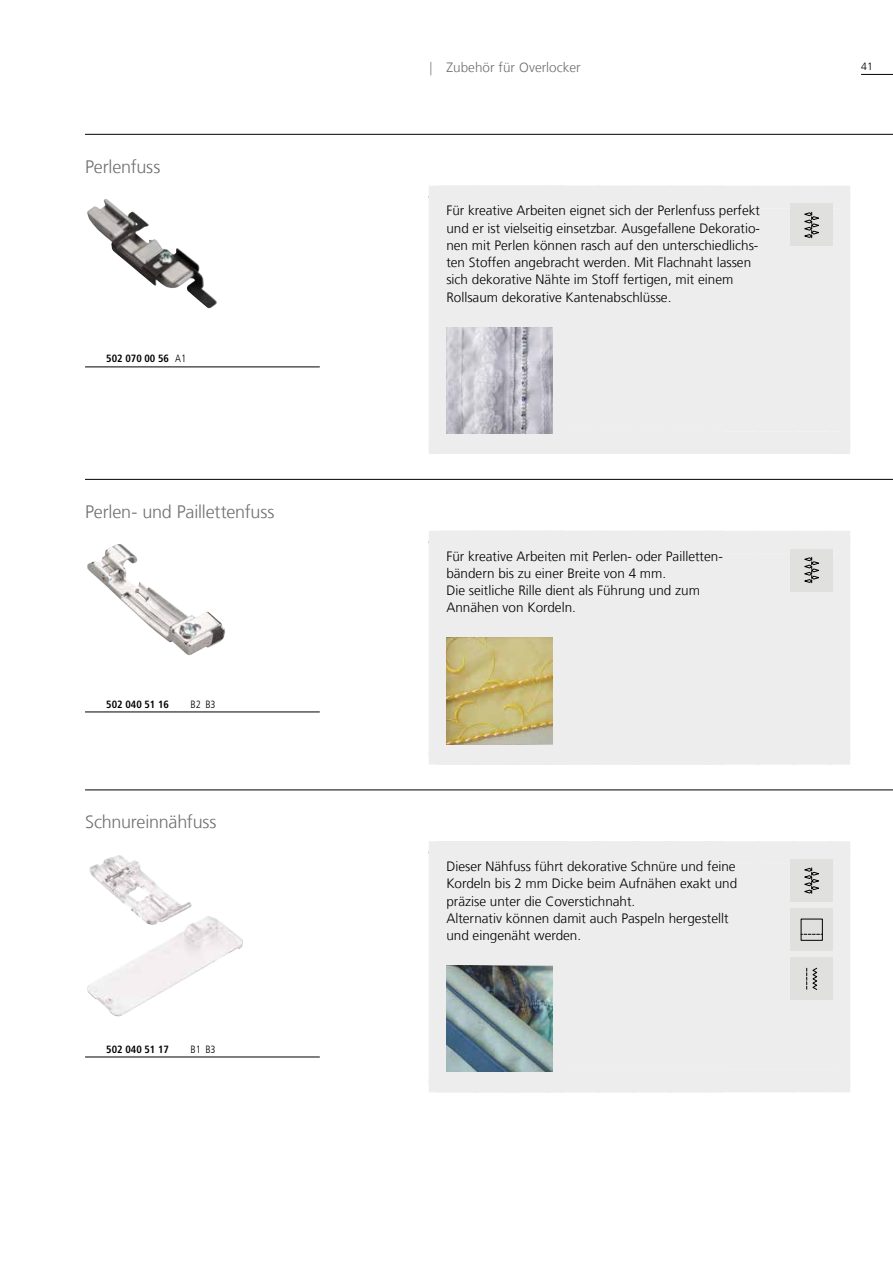
<style>
.page{position:relative;width:893px;height:1263px;background:#fff}
.page>*{position:absolute;margin:0;border:0;box-sizing:border-box;transform-origin:0 0}
.t1{font:300 18px "Frutiger LT Com";letter-spacing:-.015em;color:#706f6f}
.t2{font:300 13.5px/17.2px "Frutiger LT Com";color:#000}
.t3{font:300 13.5px "Frutiger LT Com";color:#706f6f}
.t4{font:700 condensed 10.5px "Frutiger LT Com";color:#000}
.t5{font:300 condensed 10.5px "Frutiger LT Com";color:#000}
.t6{font:300 10.5px "Frutiger LT Com";color:#000}
.s1{font-weight:300}
.s2{font-stretch:condensed}
</style>
<div class="page">
<hr style="left:861px;top:74px;width:32px;height:1px;background:#000">
<hr style="left:85px;top:134px;width:808px;height:1px;background:#000">
<hr style="left:85px;top:479px;width:808px;height:1px;background:#000">
<hr style="left:85px;top:789px;width:808px;height:1px;background:#000">
<div style="left:429px;top:186px;width:421px;height:268px;background:#ededed"></div>
<div style="left:440px;top:431px;width:399px;height:23px;background:#ededed"></div>
<img style="left:87px;top:199px;width:130px;height:110px">
<img style="left:446px;top:327px;width:107px;height:107px">
<div style="left:790px;top:204px;width:43px;height:42px;background:#e0e0df"></div>
<div style="left:429px;top:186px;width:410px;height:52px;background:#ededed"></div>
<div style="left:429px;top:531px;width:421px;height:233px;background:#ededed"></div>
<div style="left:440px;top:742px;width:399px;height:22px;background:#ededed"></div>
<img style="left:87px;top:544px;width:138px;height:112px">
<img style="left:446px;top:638px;width:107px;height:106px">
<div style="left:790px;top:549px;width:43px;height:42px;background:#e0e0df"></div>
<div style="left:429px;top:531px;width:410px;height:52px;background:#ededed"></div>
<div style="left:429px;top:841px;width:421px;height:251px;background:#ededed"></div>
<div style="left:440px;top:1070px;width:399px;height:22px;background:#ededed"></div>
<img style="left:87px;top:855px;width:156px;height:162px">
<img style="left:446px;top:966px;width:107px;height:106px">
<div style="left:790px;top:859px;width:43px;height:43px;background:#e0e0df"></div>
<div style="left:429px;top:841px;width:410px;height:52px;background:#ededed"></div>
<div style="left:790px;top:908px;width:43px;height:43px;background:#e0e0df"></div>
<svg style="left:801px;top:934px;width:21px;height:1px"></svg>
<div style="left:790px;top:957px;width:43px;height:43px;background:#e0e0df"></div>
<svg style="left:806px;top:968px;width:11px;height:22px"></svg>
<hr style="left:85px;top:366px;width:235px;height:1px;background:#000">
<hr style="left:85px;top:711px;width:235px;height:1px;background:#000">
<hr style="left:85px;top:1056px;width:235px;height:1px;background:#000">
<h1 class="t1" style="left:85px;top:156px;width:77px">Perlenfuss</h1>
<p class="t4" style="left:106px;top:353px;width:81px">502 070 00 56 <span class="s1">A1</span></p>
<h1 class="t1" style="left:85px;top:501px;width:191px">Perlen- und Paillettenfuss</h1>
<p class="t4" style="left:106px;top:698px;width:64px">502 040 51 16</p>
<p class="t5" style="left:190px;top:698px;width:27px">B2 B3</p>
<h1 class="t1" style="left:85px;top:812px;width:133px">Schnureinnähfuss</h1>
<p class="t4" style="left:106px;top:1043px;width:64px">502 040 51 17</p>
<p class="t5" style="left:190px;top:1043px;width:27px">B1 B3</p>
<p class="t3" style="left:429px;top:59px;width:153px"><span class="s2">|</span> Zubehör für Overlocker</p>
<p class="t6" style="left:861px;top:60px;width:14px">41</p>
<p class="t2" style="left:446px;top:202px;width:315px">Für kreative Arbeiten eignet sich der Perlenfuss perfekt und er ist vielseitig einsetzbar. Ausgefallene Dekoratio&shy;nen mit Perlen können rasch auf den unterschiedlichs&shy;ten Stoffen angebracht werden. Mit Flachnaht lassen sich dekorative Nähte im Stoff fertigen, mit einem Rollsaum dekorative Kantenabschlüsse.</p>
<p class="t2" style="left:446px;top:547px;width:277px">Für kreative Arbeiten mit Perlen- oder Pailletten&shy;bändern bis zu einer Breite von 4 mm.<br>Die seitliche Rille dient als Führung und zum Annähen von Kordeln.</p>
<p class="t2" style="left:446px;top:858px;width:292px">Dieser Nähfuss führt dekorative Schnüre und feine Kordeln bis 2 mm Dicke beim Aufnähen exakt und präzise unter die Coverstichnaht.<br>Alternativ können damit auch Paspeln hergestellt und eingenäht werden.</p>
</div>
